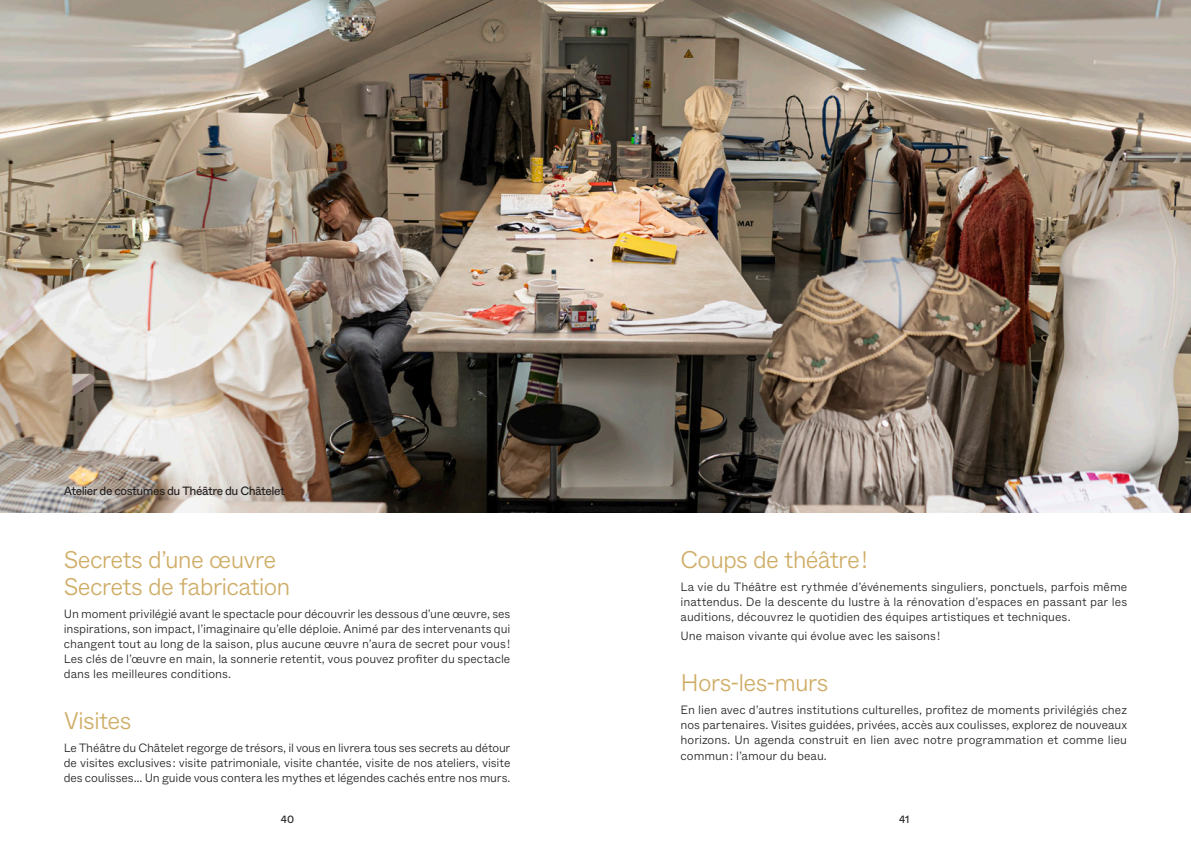
<style>
.page{position:relative;width:1191px;height:851px;background:#fff}
.page>*{position:absolute;margin:0;border:0;box-sizing:border-box;transform-origin:0 0}
.OK_INTER{font:300 24px/27px "ABC Whyte";letter-spacing:-.03em;color:#cfad66}
.OK_TEXTE{font:300 12px/15px "ABC Whyte";color:#231f20;text-align:justify}
.Inter{font:12px "ABC Whyte";letter-spacing:-.04em;color:#231f20}
.t1{font:10.5px "ABC Whyte";color:#231f20}
</style>
<div class="page">
<img style="left:0;top:0;width:1191px;height:512px">
<p class="Inter" style="left:64px;top:482px;width:223px">Atelier de costumes du Théâtre du Châtelet</p>
<p class="OK_INTER" style="left:64px;top:545px;width:228px">Secrets d’une œuvre<br>Secrets de fabrication</p>
<p class="OK_TEXTE" style="left:64px;top:606px;width:448px">Un moment privilégié avant le spectacle pour découvrir les dessous d’une œuvre, ses inspirations, son impact, l’imaginaire qu’elle déploie. Animé par des intervenants qui changent tout au long de la saison, plus aucune œuvre n’aura de secret pour vous !<br>Les clés de l’œuvre en main, la sonnerie retentit, vous pouvez profiter du spectacle dans les meilleures conditions.</p>
<p class="OK_INTER" style="left:64px;top:706px;width:69px">Visites</p>
<p class="OK_TEXTE" style="left:64px;top:740px;width:448px">Le Théâtre du Châtelet regorge de trésors, il vous en livrera tous ses secrets au détour de visites exclusives : visite patrimoniale, visite chantée, visite de nos ateliers, visite des coulisses… Un guide vous contera les mythes et légendes cachés entre nos murs.</p>
<p class="OK_INTER" style="left:680px;top:545px;width:189px">Coups de théâtre !</p>
<p class="OK_TEXTE" style="left:680px;top:579px;width:448px">La vie du Théâtre est rythmée d’événements singuliers, ponctuels, parfois même inattendus. De la descente du lustre à la rénovation d’espaces en passant par les auditions, découvrez le quotidien des équipes artistiques et techniques.</p>
<p class="OK_TEXTE" style="left:680px;top:628px;width:261px">Une maison vivante qui évolue avec les saisons !</p>
<p class="OK_INTER" style="left:680px;top:669px;width:149px">Hors-les-murs</p>
<p class="OK_TEXTE" style="left:680px;top:702px;width:448px">En lien avec d’autres institutions culturelles, profitez de moments privilégiés chez nos partenaires. Visites guidées, privées, accès aux coulisses, explorez de nouveaux horizons. Un agenda construit en lien avec notre programmation et comme lieu commun : l’amour du beau.</p>
<p class="t1" style="left:281px;top:812px;width:15px">40</p>
<p class="t1" style="left:899px;top:812px;width:12px">41</p>
</div>
